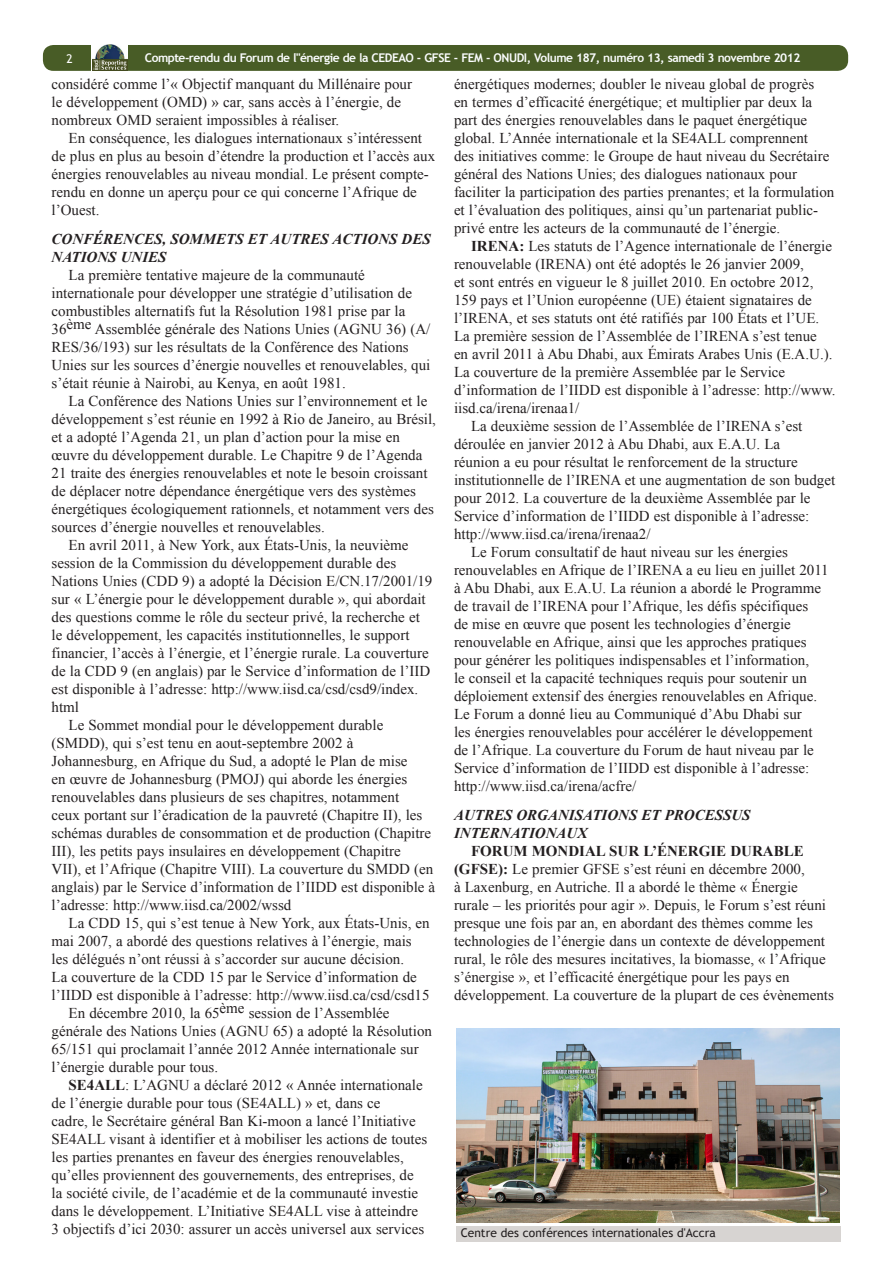
<style>
.page{position:relative;width:893px;height:1263px;background:#fff}
.page>*{position:absolute;margin:0;border:0;box-sizing:border-box;transform-origin:0 0}
.ENB_-_Body{font:15px/18px "Times New Roman";color:#231f20}
.ENB_-_Headline_3{font:italic 700 15px/18px "Times New Roman";color:#231f20}
.t1{font:700 12px "Trebuchet MS";letter-spacing:-.04em;color:#fbfdfe}
.Image_caption{font:12px "Trebuchet MS";color:#231f20}
.t2{font:12px "Trebuchet MS";color:#fff}
.s1{font-weight:700}
</style>
<div class="page">
<div style="left:43px;top:45px;width:805px;height:26px;background:#485c26;border-radius:10px"></div>
<svg style="left:91px;top:45px;width:37px;height:26px"></svg>
<img style="left:92px;top:44px;width:35px;height:27px">
<div style="left:456px;top:1226px;width:385px;height:15px;background:#d7d4d2"></div>
<img style="left:456px;top:1029px;width:383px;height:194px">
<p class="t2" style="left:67px;top:51px;width:8px">2</p>
<p class="t1" style="left:145px;top:50px;width:657px">Compte-rendu du Forum de l"énergie de la CEDEAO - GFSE - FEM - ONUDI, Volume 187, numéro 13, samedi 3 novembre 2012</p>
<p class="ENB_-_Body" style="left:52px;top:75px;width:362px">considéré comme l’« Objectif manquant du Millénaire pour le développement (OMD) » car, sans accès à l’énergie, de nombreux OMD seraient impossibles à réaliser.</p>
<p class="ENB_-_Body" style="left:52px;top:129px;width:385px;text-indent:17px">En conséquence, les dialogues internationaux s’intéressent de plus en plus au besoin d’étendre la production et l’accès aux énergies renouvelables au niveau mondial. Le présent compte&shy;rendu en donne un aperçu pour ce qui concerne l’Afrique de l’Ouest.</p>
<p class="ENB_-_Headline_3" style="left:52px;top:229px;width:381px">CONFÉRENCES, SOMMETS ET AUTRES ACTIONS DES<br>NATIONS UNIES</p>
<p class="ENB_-_Body" style="left:52px;top:265px;width:380px;text-indent:17px">La première tentative majeure de la communauté internationale pour développer une stratégie d’utilisation de combustibles alternatifs fut la Résolution 1981 prise par la 36ème Assemblée générale des Nations Unies (AGNU 36) (A/ RES/36/193) sur les résultats de la Conférence des Nations Unies sur les sources d’énergie nouvelles et renouvelables, qui s’était réunie à Nairobi, au Kenya, en août 1981.</p>
<p class="ENB_-_Body" style="left:52px;top:391px;width:386px;text-indent:17px">La Conférence des Nations Unies sur l’environnement et le développement s’est réunie en 1992 à Rio de Janeiro, au Brésil, et a adopté l’Agenda 21, un plan d’action pour la mise en œuvre du développement durable. Le Chapitre 9 de l’Agenda 21 traite des énergies renouvelables et note le besoin croissant de déplacer notre dépendance énergétique vers des systèmes énergétiques écologiquement rationnels, et notamment vers des sources d’énergie nouvelles et renouvelables.</p>
<p class="ENB_-_Body" style="left:52px;top:535px;width:382px;text-indent:17px">En avril 2011, à New York, aux États-Unis, la neuvième session de la Commission du développement durable des Nations Unies (CDD 9) a adopté la Décision E/CN.17/2001/19 sur « L’énergie pour le développement durable », qui abordait des questions comme le rôle du secteur privé, la recherche et le développement, les capacités institutionnelles, le support financier, l’accès à l’énergie, et l’énergie rurale. La couverture de la CDD 9 (en anglais) par le Service d’information de l’IID est disponible à l’adresse: http://www.iisd.ca/csd/csd9/index. html</p>
<p class="ENB_-_Body" style="left:52px;top:715px;width:385px;text-indent:17px">Le Sommet mondial pour le développement durable (SMDD), qui s’est tenu en aout-septembre 2002 à Johannesburg, en Afrique du Sud, a adopté le Plan de mise<br>en œuvre de Johannesburg (PMOJ) qui aborde les énergies renouvelables dans plusieurs de ses chapitres, notamment<br>ceux portant sur l’éradication de la pauvreté (Chapitre II), les schémas durables de consommation et de production (Chapitre III), les petits pays insulaires en développement (Chapitre<br>VII), et l’Afrique (Chapitre VIII). La couverture du SMDD (en anglais) par le Service d’information de l’IIDD est disponible à l’adresse: http://www.iisd.ca/2002/wssd</p>
<p class="ENB_-_Body" style="left:52px;top:913px;width:380px;text-indent:17px">La CDD 15, qui s’est tenue à New York, aux États-Unis, en mai 2007, a abordé des questions relatives à l’énergie, mais les délégués n’ont réussi à s’accorder sur aucune décision.<br>La couverture de la CDD 15 par le Service d’information de l’IIDD est disponible à l’adresse: http://www.iisd.ca/csd/csd15</p>
<p class="ENB_-_Body" style="left:52px;top:1003px;width:382px;text-indent:17px">En décembre 2010, la 65ème session de l’Assemblée générale des Nations Unies (AGNU 65) a adopté la Résolution 65/151 qui proclamait l’année 2012 Année internationale sur l’énergie durable pour tous.</p>
<p class="ENB_-_Body" style="left:52px;top:1075px;width:377px;text-indent:17px"><span class="s1">SE4ALL</span>: L’AGNU a déclaré 2012 « Année internationale de l’énergie durable pour tous (SE4ALL) » et, dans ce<br>cadre, le Secrétaire général Ban Ki-moon a lancé l’Initiative SE4ALL visant à identifier et à mobiliser les actions de toutes les parties prenantes en faveur des énergies renouvelables, qu’elles proviennent des gouvernements, des entreprises, de la société civile, de l’académie et de la communauté investie dans le développement. L’Initiative SE4ALL vise à atteindre 3 objectifs d’ici 2030: assurer un accès universel aux services</p>
<p class="ENB_-_Body" style="left:454px;top:75px;width:382px">énergétiques modernes; doubler le niveau global de progrès<br>en termes d’efficacité énergétique; et multiplier par deux la part des énergies renouvelables dans le paquet énergétique global. L’Année internationale et la SE4ALL comprennent<br>des initiatives comme: le Groupe de haut niveau du Secrétaire général des Nations Unies; des dialogues nationaux pour faciliter la participation des parties prenantes; et la formulation et l’évaluation des politiques, ainsi qu’un partenariat public&shy;privé entre les acteurs de la communauté de l’énergie.</p>
<p class="ENB_-_Body" style="left:454px;top:237px;width:383px;text-indent:17px"><span class="s1">IRENA:</span> Les statuts de l’Agence internationale de l’énergie renouvelable (IRENA) ont été adoptés le 26 janvier 2009,<br>et sont entrés en vigueur le 8 juillet 2010. En octobre 2012, 159 pays et l’Union européenne (UE) étaient signataires de l’IRENA, et ses statuts ont été ratifiés par 100 États et l’UE.<br>La première session de l’Assemblée de l’IRENA s’est tenue<br>en avril 2011 à Abu Dhabi, aux Émirats Arabes Unis (E.A.U.).<br>La couverture de la première Assemblée par le Service d’information de l’IIDD est disponible à l’adresse: http://www. iisd.ca/irena/irenaa1/</p>
<p class="ENB_-_Body" style="left:454px;top:417px;width:383px;text-indent:17px">La deuxième session de l’Assemblée de l’IRENA s’est déroulée en janvier 2012 à Abu Dhabi, aux E.A.U. La<br>réunion a eu pour résultat le renforcement de la structure institutionnelle de l’IRENA et une augmentation de son budget pour 2012. La couverture de la deuxième Assemblée par le Service d’information de l’IIDD est disponible à l’adresse: http://www.iisd.ca/irena/irenaa2/</p>
<p class="ENB_-_Body" style="left:454px;top:543px;width:376px;text-indent:17px">Le Forum consultatif de haut niveau sur les énergies renouvelables en Afrique de l’IRENA a eu lieu en juillet 2011 à Abu Dhabi, aux E.A.U. La réunion a abordé le Programme de travail de l’IRENA pour l’Afrique, les défis spécifiques<br>de mise en œuvre que posent les technologies d’énergie renouvelable en Afrique, ainsi que les approches pratiques pour générer les politiques indispensables et l’information,<br>le conseil et la capacité techniques requis pour soutenir un déploiement extensif des énergies renouvelables en Afrique.<br>Le Forum a donné lieu au Communiqué d’Abu Dhabi sur<br>les énergies renouvelables pour accélérer le développement de l’Afrique. La couverture du Forum de haut niveau par le Service d’information de l’IIDD est disponible à l’adresse: http://www.iisd.ca/irena/acfre/</p>
<p class="ENB_-_Headline_3" style="left:454px;top:805px;width:298px">AUTRES ORGANISATIONS ET PROCESSUS<br>INTERNATIONAUX</p>
<p class="ENB_-_Body" style="left:454px;top:841px;width:381px;text-indent:17px"><span class="s1">FORUM MONDIAL SUR L’ÉNERGIE DURABLE (GFSE):</span> Le premier GFSE s’est réuni en décembre 2000,<br>à Laxenburg, en Autriche. Il a abordé le thème « Énergie rurale – les priorités pour agir ». Depuis, le Forum s’est réuni presque une fois par an, en abordant des thèmes comme les technologies de l’énergie dans un contexte de développement rural, le rôle des mesures incitatives, la biomasse, « l’Afrique s’énergise », et l’efficacité énergétique pour les pays en développement. La couverture de la plupart de ces évènements</p>
<p class="Image_caption" style="left:461px;top:1225px;width:257px">Centre des conférences internationales d'Accra</p>
</div>
